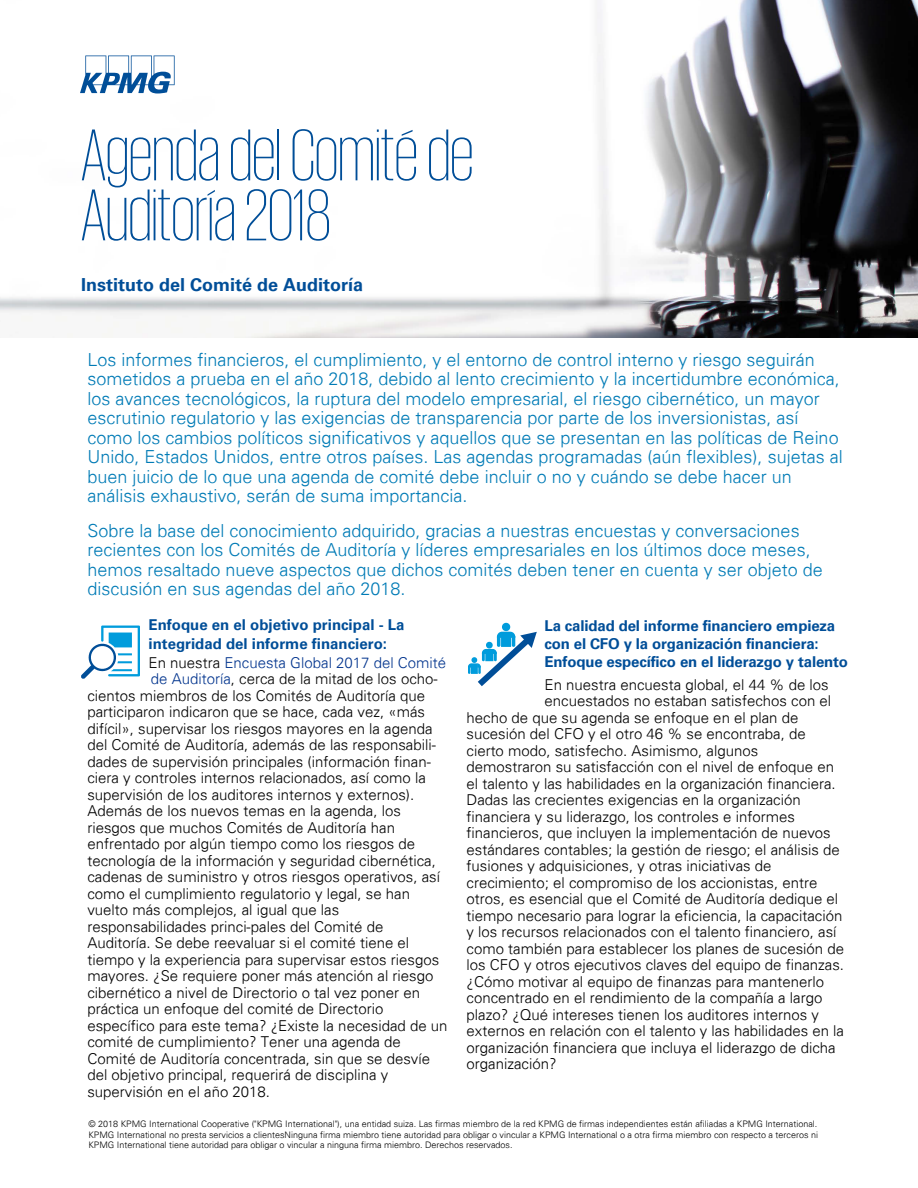
<style>
.page{position:relative;width:918px;height:1188px;background:#fff}
.page>*{position:absolute;margin:0;border:0;box-sizing:border-box;transform-origin:0 0}
.t1{font:200 75px/60px "KPMG";letter-spacing:-.01em;color:#004e98}
.t2{font:300 18px/19.5px "Univers 45";color:#007bb6}
.t3{font:700 18px "Univers 65";color:#004e98}
.t4{font:300 15px "Univers 45";color:#000}
.t5{font:700 15px/18px "Univers 65";letter-spacing:-.01em;color:#004e98}
.t6{font:300 15px "Univers 45";color:#00338d}
.t7{font:300 9px/10.5px "Univers 45";color:#000;text-align:justify}
.s1{color:#000}
.s2{color:#00338d}
</style>
<div class="page">
<img style="left:0;top:0;width:918px;height:338px">
<svg style="left:80px;top:56px;width:95px;height:38px"></svg>
<svg style="left:81px;top:626px;width:59px;height:53px"></svg>
<svg style="left:468px;top:623px;width:69px;height:64px"></svg>
<h1 class="t1" style="left:81px;top:123px;width:394px">Agenda del Comité de<br>Auditoría 2018</h1>
<p class="t3" style="left:81px;top:274px;width:284px">Instituto del Comité de Auditoría</p>
<p class="t2" style="left:87px;top:350px;width:757px">Los informes financieros, el cumplimiento, y el entorno de control interno y riesgo seguirán sometidos a prueba en el año 2018, debido al lento crecimiento y la incertidumbre económica, los avances tecnológicos, la ruptura del modelo empresarial, el riesgo cibernético, un mayor escrutinio regulatorio y las exigencias de transparencia por parte de los inversionistas, así como los cambios políticos significativos y aquellos que se presentan en las políticas de Reino Unido, Estados Unidos, entre otros países. Las agendas programadas (aún flexibles), sujetas al buen juicio de lo que una agenda de comité debe incluir o no y cuándo se debe hacer un análisis exhaustivo, serán de suma importancia.</p>
<p class="t2" style="left:87px;top:521px;width:737px">Sobre la base del conocimiento adquirido, gracias a nuestras encuestas y conversaciones recientes con los Comités de Auditoría y líderes empresariales en los últimos doce meses, hemos resaltado nueve aspectos que dichos comités deben tener en cuenta y ser objeto de discusión en sus agendas del año 2018.</p>
<p class="t5" style="left:149px;top:616px;width:257px;line-height:18.8px">Enfoque en el objetivo principal - La integridad del informe financiero:</p>
<p class="t6" style="left:149px;top:653px;width:299px"><span class="s1">En nuestra</span> Encuesta Global 2017 del Comité</p>
<p class="t4" style="left:151px;top:670px;width:288px"><span class="s2">de Auditoría</span>, cerca de la mitad de los ocho-</p>
<p class="t4" style="left:87px;top:686px;width:339px">cientos miembros de los Comités de Auditoría que</p>
<p class="t4" style="left:87px;top:703px;width:339px">participaron indicaron que se hace, cada vez, «más</p>
<p class="t4" style="left:87px;top:719px;width:347px">difícil», supervisar los riesgos mayores en la agenda</p>
<p class="t4" style="left:87px;top:736px;width:350px">del Comité de Auditoría, además de las responsabili-</p>
<p class="t4" style="left:87px;top:752px;width:345px">dades de supervisión principales (información finan-</p>
<p class="t4" style="left:87px;top:769px;width:340px">ciera y controles internos relacionados, así como la</p>
<p class="t4" style="left:87px;top:785px;width:328px">supervisión de los auditores internos y externos).</p>
<p class="t4" style="left:87px;top:802px;width:315px">Además de los nuevos temas en la agenda, los</p>
<p class="t4" style="left:87px;top:818px;width:309px">riesgos que muchos Comités de Auditoría han</p>
<p class="t4" style="left:87px;top:835px;width:329px">enfrentado por algún tiempo como los riesgos de</p>
<p class="t4" style="left:87px;top:851px;width:350px">tecnología de la información y seguridad cibernética,</p>
<p class="t4" style="left:87px;top:868px;width:354px">cadenas de suministro y otros riesgos operativos, así</p>
<p class="t4" style="left:87px;top:884px;width:324px">como el cumplimiento regulatorio y legal, se han</p>
<p class="t4" style="left:87px;top:901px;width:253px">vuelto más complejos, al igual que las</p>
<p class="t4" style="left:87px;top:917px;width:297px">responsabilidades princi-pales del Comité de</p>
<p class="t4" style="left:87px;top:934px;width:323px">Auditoría. Se debe reevaluar si el comité tiene el</p>
<p class="t4" style="left:87px;top:950px;width:353px">tiempo y la experiencia para supervisar estos riesgos</p>
<p class="t4" style="left:87px;top:967px;width:347px">mayores. ¿Se requiere poner más atención al riesgo</p>
<p class="t4" style="left:87px;top:983px;width:334px">cibernético a nivel de Directorio o tal vez poner en</p>
<p class="t4" style="left:87px;top:1000px;width:297px">práctica un enfoque del comité de Directorio</p>
<p class="t4" style="left:87px;top:1016px;width:362px">específico para este tema? ¿Existe la necesidad de un</p>
<p class="t4" style="left:87px;top:1033px;width:315px">comité de cumplimiento? Tener una agenda de</p>
<p class="t4" style="left:87px;top:1049px;width:344px">Comité de Auditoría concentrada, sin que se desvíe</p>
<p class="t4" style="left:87px;top:1066px;width:302px">del objetivo principal, requerirá de disciplina y</p>
<p class="t4" style="left:87px;top:1082px;width:184px">supervisión en el año 2018.</p>
<p class="t5" style="left:545px;top:617px;width:305px">La calidad del informe financiero empieza con el CFO y la organización financiera:<br>Enfoque específico en el liderazgo y talento</p>
<p class="t4" style="left:545px;top:675px;width:286px">En nuestra encuesta global, el 44 % de los</p>
<p class="t4" style="left:545px;top:692px;width:288px">encuestados no estaban satisfechos con el</p>
<p class="t4" style="left:467px;top:708px;width:333px">hecho de que su agenda se enfoque en el plan de</p>
<p class="t4" style="left:467px;top:725px;width:341px">sucesión del CFO y el otro 46 % se encontraba, de</p>
<p class="t4" style="left:467px;top:741px;width:293px">cierto modo, satisfecho. Asimismo, algunos</p>
<p class="t4" style="left:467px;top:758px;width:369px">demostraron su satisfacción con el nivel de enfoque en</p>
<p class="t4" style="left:467px;top:774px;width:371px">el talento y las habilidades en la organización financiera.</p>
<p class="t4" style="left:467px;top:791px;width:336px">Dadas las crecientes exigencias en la organización</p>
<p class="t4" style="left:467px;top:807px;width:330px">financiera y su liderazgo, los controles e informes</p>
<p class="t4" style="left:467px;top:824px;width:366px">financieros, que incluyen la implementación de nuevos</p>
<p class="t4" style="left:467px;top:840px;width:375px">estándares contables; la gestión de riesgo; el análisis de</p>
<p class="t4" style="left:467px;top:857px;width:307px">fusiones y adquisiciones, y otras iniciativas de</p>
<p class="t4" style="left:467px;top:873px;width:352px">crecimiento; el compromiso de los accionistas, entre</p>
<p class="t4" style="left:467px;top:890px;width:373px">otros, es esencial que el Comité de Auditoría dedique el</p>
<p class="t4" style="left:467px;top:906px;width:377px">tiempo necesario para lograr la eficiencia, la capacitación</p>
<p class="t4" style="left:467px;top:923px;width:372px">y los recursos relacionados con el talento financiero, así</p>
<p class="t4" style="left:467px;top:939px;width:379px">como también para establecer los planes de sucesión de</p>
<p class="t4" style="left:467px;top:956px;width:379px">los CFO y otros ejecutivos claves del equipo de finanzas.</p>
<p class="t4" style="left:467px;top:972px;width:359px">¿Cómo motivar al equipo de finanzas para mantenerlo</p>
<p class="t4" style="left:467px;top:989px;width:357px">concentrado en el rendimiento de la compañía a largo</p>
<p class="t4" style="left:467px;top:1005px;width:354px">plazo? ¿Qué intereses tienen los auditores internos y</p>
<p class="t4" style="left:467px;top:1022px;width:379px">externos en relación con el talento y las habilidades en la</p>
<p class="t4" style="left:467px;top:1038px;width:371px">organización financiera que incluya el liderazgo de dicha</p>
<p class="t4" style="left:467px;top:1055px;width:92px">organización?</p>
<p class="t7" style="left:88px;top:1119px;width:731px">© 2018 KPMG International Cooperative ("KPMG International"), una entidad suiza. Las firmas miembro de la red KPMG de firmas independientes están afiliadas a KPMG International.<br>KPMG International no presta servicios a clientesNinguna firma miembro tiene autoridad para obligar o vincular a KPMG International o a otra firma miembro con respecto a terceros ni KPMG International tiene autoridad para obligar o vincular a ninguna firma miembro. Derechos reservados.</p>
</div>
